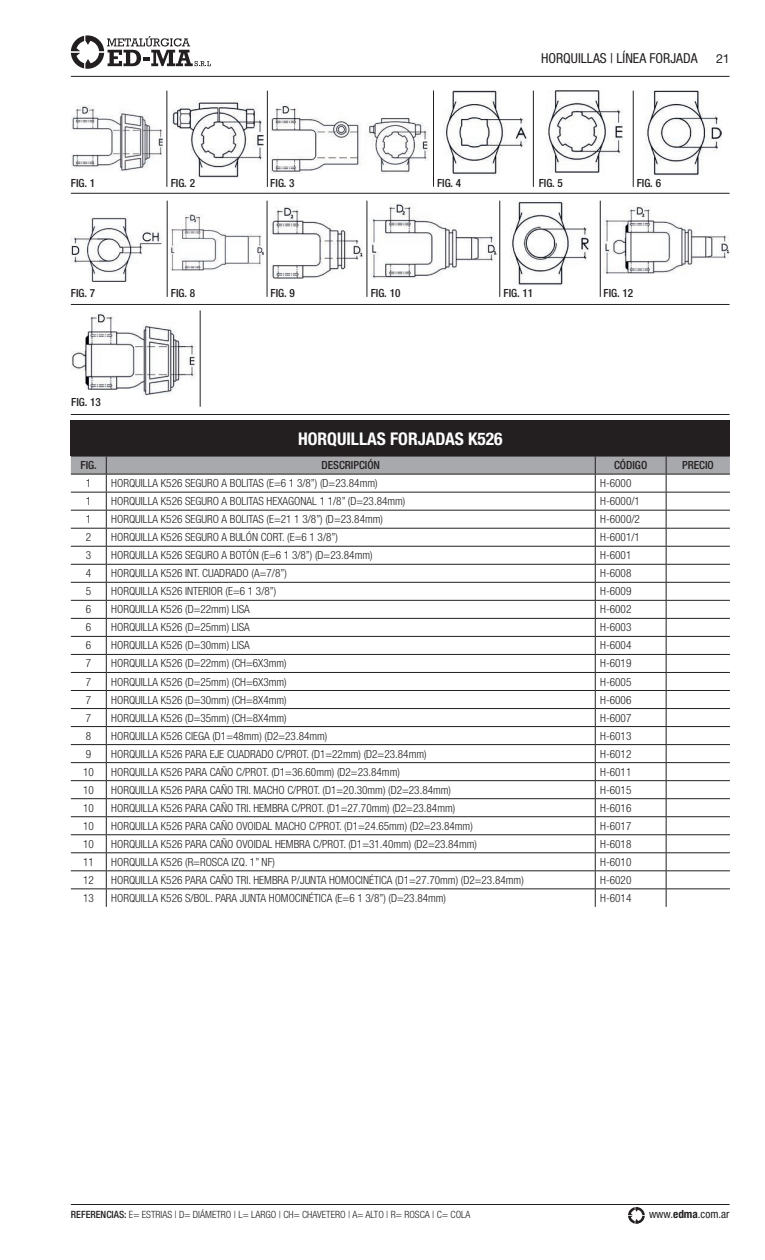
<style>
.page{position:relative;width:765px;height:1260px;background:#fff}
.page>*{position:absolute;margin:0;border:0;box-sizing:border-box;transform-origin:0 0}
.Titulos{font:700 condensed 17.5px "Helvetica Neue LT Std";color:#fff}
.t1{font:condensed 13.75px "Helvetica Neue LT Std";color:#231f20}
.t2{font:12.5px "Helvetica Neue LT Std";color:#231f20}
.t3{font:300 condensed 11.25px "Helvetica Neue LT Std";color:#231f20}
.Subtitulos{font:500 condensed 11.25px "Helvetica Neue LT Std";color:#231f20}
.t4{font:condensed 11.25px "Helvetica Neue LT Std";color:#231f20}
.t5{font:300 condensed 10px "Helvetica Neue LT Std";color:#231f20}
.s1{font-weight:500}
.s2{font-weight:700}
</style>
<div class="page">
<svg style="left:71px;top:35px;width:140px;height:34px"></svg>
<svg style="left:628px;top:1207px;width:17px;height:17px"></svg>
<hr style="left:71px;top:76px;width:659px;height:1px;background:#231f20">
<hr style="left:71px;top:1204px;width:659px;height:1px;background:#231f20">
<img style="left:71px;top:106px;width:92px;height:66px">
<img style="left:171px;top:100px;width:93px;height:77px">
<img style="left:71px;top:216px;width:91px;height:66px">
<img style="left:171px;top:215px;width:93px;height:56px">
<img style="left:271px;top:207px;width:92px;height:72px">
<img style="left:371px;top:204px;width:126px;height:74px">
<img style="left:604px;top:207px;width:126px;height:67px">
<img style="left:71px;top:312px;width:125px;height:84px">
<img style="left:510px;top:201px;width:80px;height:84px">
<img style="left:443px;top:90px;width:85px;height:85px">
<img style="left:546px;top:90px;width:76px;height:84px">
<img style="left:645px;top:90px;width:76px;height:86px">
<img style="left:271px;top:103px;width:158px;height:71px">
<hr style="left:71px;top:414px;width:659px;height:1px;background:#231f20">
<hr style="left:71px;top:193px;width:659px;height:1px;background:#231f20">
<hr style="left:71px;top:304px;width:659px;height:1px;background:#231f20">
<hr style="left:167px;top:91px;width:1px;height:96px;background:#231f20">
<hr style="left:167px;top:201px;width:1px;height:96px;background:#231f20">
<hr style="left:267px;top:201px;width:1px;height:96px;background:#231f20">
<hr style="left:367px;top:201px;width:1px;height:96px;background:#231f20">
<hr style="left:600px;top:201px;width:1px;height:96px;background:#231f20">
<hr style="left:200px;top:310px;width:1px;height:97px;background:#231f20">
<hr style="left:499px;top:201px;width:1px;height:96px;background:#231f20">
<hr style="left:267px;top:91px;width:1px;height:96px;background:#231f20">
<hr style="left:433px;top:90px;width:1px;height:97px;background:#231f20">
<hr style="left:533px;top:91px;width:1px;height:96px;background:#231f20">
<hr style="left:633px;top:91px;width:1px;height:96px;background:#231f20">
<div style="left:71px;top:421px;width:659px;height:35px;background:#231f20"></div>
<svg style="left:71px;top:456px;width:659px;height:451px"></svg>
<p class="Subtitulos" style="left:71px;top:176px;width:26px">FIG. 1</p>
<p class="Subtitulos" style="left:71px;top:286px;width:26px">FIG. 7</p>
<p class="Subtitulos" style="left:71px;top:396px;width:31px">FIG. 13</p>
<p class="t1" style="left:541px;top:50px;width:158px">HORQUILLAS | LÍNEA FORJADA</p>
<p class="t2" style="left:716px;top:51px;width:15px">21</p>
<p class="Subtitulos" style="left:171px;top:176px;width:26px">FIG. 2</p>
<p class="Subtitulos" style="left:270px;top:176px;width:26px">FIG. 3</p>
<p class="Subtitulos" style="left:437px;top:176px;width:26px">FIG. 4</p>
<p class="Subtitulos" style="left:539px;top:176px;width:26px">FIG. 5</p>
<p class="Subtitulos" style="left:637px;top:176px;width:26px">FIG. 6</p>
<p class="Subtitulos" style="left:171px;top:286px;width:26px">FIG. 8</p>
<p class="Subtitulos" style="left:271px;top:286px;width:26px">FIG. 9</p>
<p class="Subtitulos" style="left:371px;top:286px;width:31px">FIG. 10</p>
<p class="Subtitulos" style="left:603px;top:286px;width:31px">FIG. 12</p>
<p class="Subtitulos" style="left:504px;top:286px;width:31px">FIG. 11</p>
<p class="Titulos" style="left:298px;top:428px;width:206px">HORQUILLAS FORJADAS K526</p>
<p class="Subtitulos" style="left:80px;top:458px;width:18px">FIG.</p>
<p class="Subtitulos" style="left:322px;top:458px;width:60px">DESCRIPCIÓN</p>
<p class="Subtitulos" style="left:614px;top:458px;width:35px">CÓDIGO</p>
<p class="Subtitulos" style="left:682px;top:458px;width:33px">PRECIO</p>
<p class="t3" style="left:86px;top:477px;width:7px">1</p>
<p class="t3" style="left:111px;top:477px;width:268px">HORQUILLA K526 SEGURO A BOLITAS (E=6 1 3/8”) (D=23.84mm)</p>
<p class="t3" style="left:600px;top:477px;width:33px">H-6000</p>
<p class="t3" style="left:86px;top:495px;width:7px">1</p>
<p class="t3" style="left:111px;top:495px;width:296px">HORQUILLA K526 SEGURO A BOLITAS HEXAGONAL 1 1/8” (D=23.84mm)</p>
<p class="t3" style="left:600px;top:495px;width:41px">H-6000/1</p>
<p class="t3" style="left:86px;top:513px;width:7px">1</p>
<p class="t3" style="left:111px;top:513px;width:273px">HORQUILLA K526 SEGURO A BOLITAS (E=21 1 3/8”) (D=23.84mm)</p>
<p class="t3" style="left:600px;top:513px;width:41px">H-6000/2</p>
<p class="t3" style="left:86px;top:531px;width:7px">2</p>
<p class="t3" style="left:111px;top:531px;width:228px">HORQUILLA K526 SEGURO A BULÓN CORT. (E=6 1 3/8”)</p>
<p class="t3" style="left:600px;top:531px;width:41px">H-6001/1</p>
<p class="t3" style="left:86px;top:549px;width:7px">3</p>
<p class="t3" style="left:111px;top:549px;width:263px">HORQUILLA K526 SEGURO A BOTÓN (E=6 1 3/8”) (D=23.84mm)</p>
<p class="t3" style="left:600px;top:549px;width:33px">H-6001</p>
<p class="t3" style="left:86px;top:567px;width:7px">4</p>
<p class="t3" style="left:111px;top:567px;width:177px">HORQUILLA K526 INT. CUADRADO (A=7/8”)</p>
<p class="t3" style="left:600px;top:567px;width:33px">H-6008</p>
<p class="t3" style="left:86px;top:585px;width:7px">5</p>
<p class="t3" style="left:111px;top:585px;width:167px">HORQUILLA K526 INTERIOR (E=6 1 3/8”)</p>
<p class="t3" style="left:600px;top:585px;width:33px">H-6009</p>
<p class="t3" style="left:86px;top:603px;width:7px">6</p>
<p class="t3" style="left:111px;top:603px;width:140px">HORQUILLA K526 (D=22mm) LISA</p>
<p class="t3" style="left:600px;top:603px;width:33px">H-6002</p>
<p class="t3" style="left:86px;top:621px;width:7px">6</p>
<p class="t3" style="left:111px;top:621px;width:140px">HORQUILLA K526 (D=25mm) LISA</p>
<p class="t3" style="left:600px;top:621px;width:33px">H-6003</p>
<p class="t3" style="left:86px;top:639px;width:7px">6</p>
<p class="t3" style="left:111px;top:639px;width:140px">HORQUILLA K526 (D=30mm) LISA</p>
<p class="t3" style="left:600px;top:639px;width:33px">H-6004</p>
<p class="t3" style="left:86px;top:657px;width:7px">7</p>
<p class="t3" style="left:111px;top:657px;width:177px">HORQUILLA K526 (D=22mm) (CH=6X3mm)</p>
<p class="t3" style="left:600px;top:657px;width:33px">H-6019</p>
<p class="t3" style="left:86px;top:675px;width:7px">7</p>
<p class="t3" style="left:111px;top:675px;width:177px">HORQUILLA K526 (D=25mm) (CH=6X3mm)</p>
<p class="t3" style="left:600px;top:675px;width:33px">H-6005</p>
<p class="t3" style="left:86px;top:693px;width:7px">7</p>
<p class="t3" style="left:111px;top:693px;width:177px">HORQUILLA K526 (D=30mm) (CH=8X4mm)</p>
<p class="t3" style="left:600px;top:693px;width:33px">H-6006</p>
<p class="t3" style="left:86px;top:711px;width:7px">7</p>
<p class="t3" style="left:111px;top:711px;width:177px">HORQUILLA K526 (D=35mm) (CH=8X4mm)</p>
<p class="t3" style="left:600px;top:711px;width:33px">H-6007</p>
<p class="t3" style="left:86px;top:729px;width:7px">8</p>
<p class="t3" style="left:111px;top:729px;width:218px">HORQUILLA K526 CIEGA (D1=48mm) (D2=23.84mm)</p>
<p class="t3" style="left:600px;top:729px;width:33px">H-6013</p>
<p class="t3" style="left:86px;top:747px;width:7px">9</p>
<p class="t3" style="left:111px;top:747px;width:317px">HORQUILLA K526 PARA EJE CUADRADO C/PROT. (D1=22mm) (D2=23.84mm)</p>
<p class="t3" style="left:600px;top:747px;width:33px">H-6012</p>
<p class="t3" style="left:83px;top:765px;width:12px">10</p>
<p class="t3" style="left:111px;top:765px;width:290px">HORQUILLA K526 PARA CAÑO C/PROT. (D1=36.60mm) (D2=23.84mm)</p>
<p class="t3" style="left:600px;top:765px;width:33px">H-6011</p>
<p class="t3" style="left:83px;top:783px;width:12px">10</p>
<p class="t3" style="left:111px;top:783px;width:341px">HORQUILLA K526 PARA CAÑO TRI. MACHO C/PROT. (D1=20.30mm) (D2=23.84mm)</p>
<p class="t3" style="left:600px;top:783px;width:33px">H-6015</p>
<p class="t3" style="left:83px;top:801px;width:12px">10</p>
<p class="t3" style="left:111px;top:801px;width:346px">HORQUILLA K526 PARA CAÑO TRI. HEMBRA C/PROT. (D1=27.70mm) (D2=23.84mm)</p>
<p class="t3" style="left:600px;top:801px;width:33px">H-6016</p>
<p class="t3" style="left:83px;top:819px;width:12px">10</p>
<p class="t3" style="left:111px;top:819px;width:363px">HORQUILLA K526 PARA CAÑO OVOIDAL MACHO C/PROT. (D1=24.65mm) (D2=23.84mm)</p>
<p class="t3" style="left:600px;top:819px;width:33px">H-6017</p>
<p class="t3" style="left:83px;top:837px;width:12px">10</p>
<p class="t3" style="left:111px;top:837px;width:367px">HORQUILLA K526 PARA CAÑO OVOIDAL HEMBRA C/PROT. (D1=31.40mm) (D2=23.84mm)</p>
<p class="t3" style="left:600px;top:837px;width:33px">H-6018</p>
<p class="t3" style="left:83px;top:855px;width:12px">11</p>
<p class="t3" style="left:111px;top:855px;width:165px">HORQUILLA K526 (R=ROSCA IZQ. 1” NF)</p>
<p class="t3" style="left:600px;top:855px;width:33px">H-6010</p>
<p class="t3" style="left:83px;top:873px;width:12px">12</p>
<p class="t3" style="left:111px;top:873px;width:414px">HORQUILLA K526 PARA CAÑO TRI. HEMBRA P/JUNTA HOMOCINÉTICA (D1=27.70mm) (D2=23.84mm)</p>
<p class="t3" style="left:600px;top:873px;width:33px">H-6020</p>
<p class="t3" style="left:83px;top:891px;width:12px">13</p>
<p class="t3" style="left:111px;top:891px;width:336px">HORQUILLA K526 S/BOL. PARA JUNTA HOMOCINÉTICA (E=6 1 3/8”) (D=23.84mm)</p>
<p class="t3" style="left:600px;top:891px;width:33px">H-6014</p>
<p class="t5" style="left:71px;top:1209px;width:401px"><span class="s1">REFERENCIAS:</span> E= ESTRIAS | D= DIÁMETRO | L= LARGO | CH= CHAVETERO | A= ALTO | R= ROSCA | C= COLA</p>
<p class="t4" style="left:649px;top:1207px;width:82px">www.<span class="s2">edma</span>.com.ar</p>
</div>
